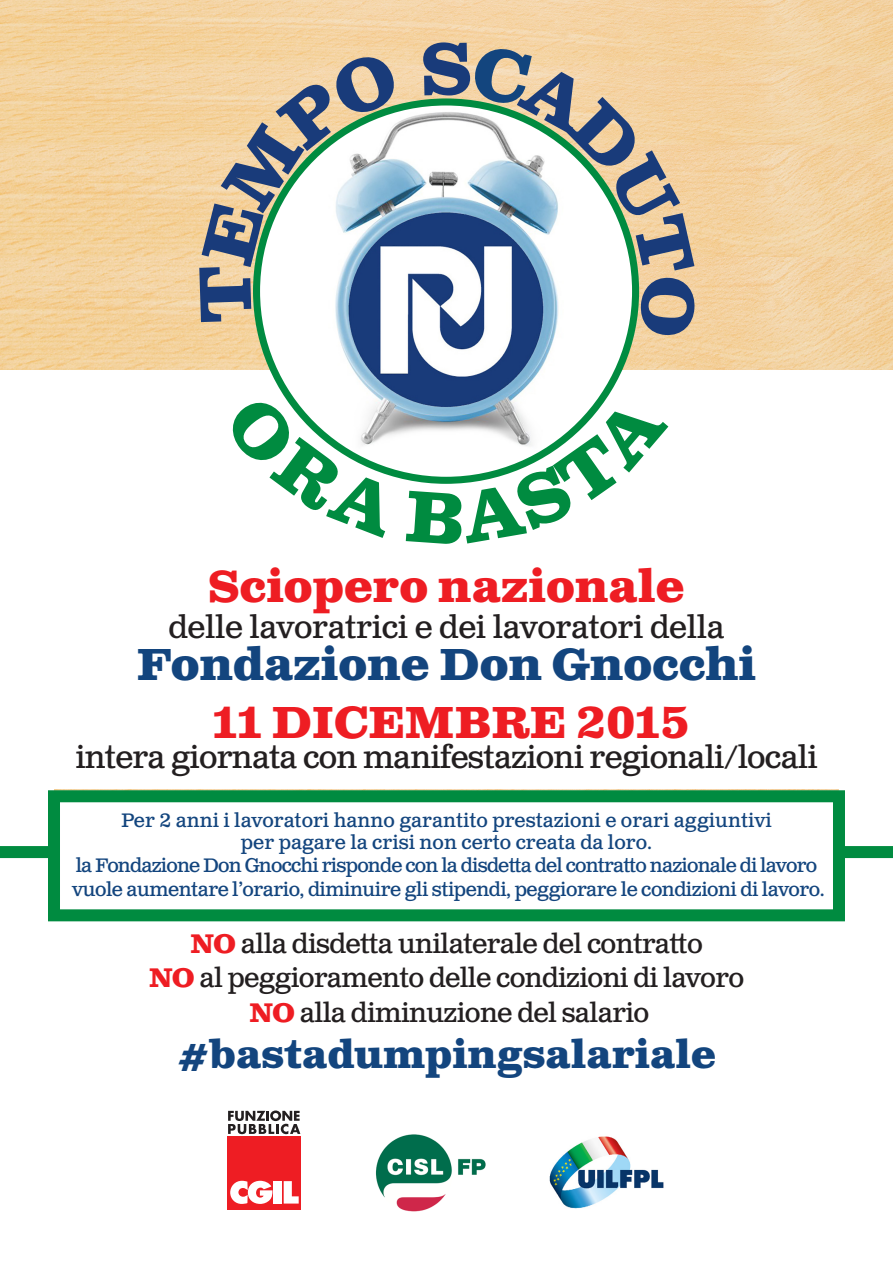
<style>
.page{position:relative;width:893px;height:1263px;background:#fff}
.page>*{position:absolute;margin:0;border:0;box-sizing:border-box;transform-origin:0 0}
.t1{font:700 45px "Clarendon Text Pro";letter-spacing:-.01em;color:#ee1d23}
.t2{font:700 45px "Clarendon Text Pro";letter-spacing:-.01em;color:#13457e}
.t3{font:700 39px "Clarendon Text Pro";letter-spacing:-.01em;color:#13457e}
.t4{font:31.5px "Clarendon Text Pro";letter-spacing:-.025em;color:#231f20}
.t5{font:27px "Clarendon Text Pro";letter-spacing:-.025em;color:#231f20}
.t6{font:19.5px "Clarendon Text Pro";letter-spacing:-.025em;color:#13457e}
.t7{font:19.5px "Clarendon Text Pro";color:#13457e}
.s1{font-weight:700;color:#ee1d23}
</style>
<div class="page">
<img style="left:0;top:0;width:893px;height:370px">
<img style="left:257px;top:106px;width:379px;height:286px">
<div style="left:0;top:846px;width:893px;height:12px;background:#008b40"></div>
<div style="left:48px;top:790px;width:797px;height:131px;background:#fff;border:12px solid #008b40"></div>
<img style="left:376px;top:1134px;width:110px;height:78px">
<svg style="left:228px;top:1110px;width:72px;height:24px"></svg>
<div style="left:228px;top:1136px;width:73px;height:73px;background:#ee1d23"></div>
<div style="left:274px;top:1181px;width:8px;height:22px;background:#fff"></div>
<svg style="left:284px;top:1181px;width:15px;height:22px"></svg>
<svg style="left:230px;top:1181px;width:42px;height:23px"></svg>
<img style="left:549px;top:1136px;width:115px;height:73px">
<svg style="left:199px;top:49px;width:203px;height:273px"></svg>
<svg style="left:423px;top:42px;width:273px;height:295px"></svg>
<svg style="left:281px;top:392px;width:330px;height:92px"></svg>
<p class="t1" style="left:208px;top:559px;width:478px">Sciopero nazionale</p>
<p class="t4" style="left:168px;top:608px;width:558px">delle lavoratrici e dei lavoratori della</p>
<p class="t2" style="left:137px;top:637px;width:621px">Fondazione Don Gnocchi</p>
<p class="t1" style="left:213px;top:695px;width:479px">11 DICEMBRE 2015</p>
<p class="t4" style="left:75px;top:738px;width:744px">intera giornata con manifestazioni regionali/locali</p>
<p class="t7" style="left:121px;top:808px;width:652px">Per 2 anni i lavoratori hanno garantito prestazioni e orari aggiuntivi</p>
<p class="t7" style="left:241px;top:831px;width:413px">per pagare la crisi non certo creata da loro.</p>
<p class="t6" style="left:76px;top:853px;width:743px">la Fondazione Don Gnocchi risponde con la disdetta del contratto nazionale di lavoro</p>
<p class="t6" style="left:72px;top:877px;width:754px">vuole aumentare l’orario, diminuire gli stipendi, peggiorare le condizioni di lavoro.</p>
<p class="t5" style="left:190px;top:927px;width:514px"><span class="s1">NO</span> alla disdetta unilaterale del contratto</p>
<p class="t5" style="left:149px;top:962px;width:597px"><span class="s1">NO</span> al peggioramento delle condizioni di lavoro</p>
<p class="t5" style="left:249px;top:996px;width:402px"><span class="s1">NO</span> alla diminuzione del salario</p>
<p class="t3" style="left:177px;top:1031px;width:541px">#bastadumpingsalariale</p>
</div>
